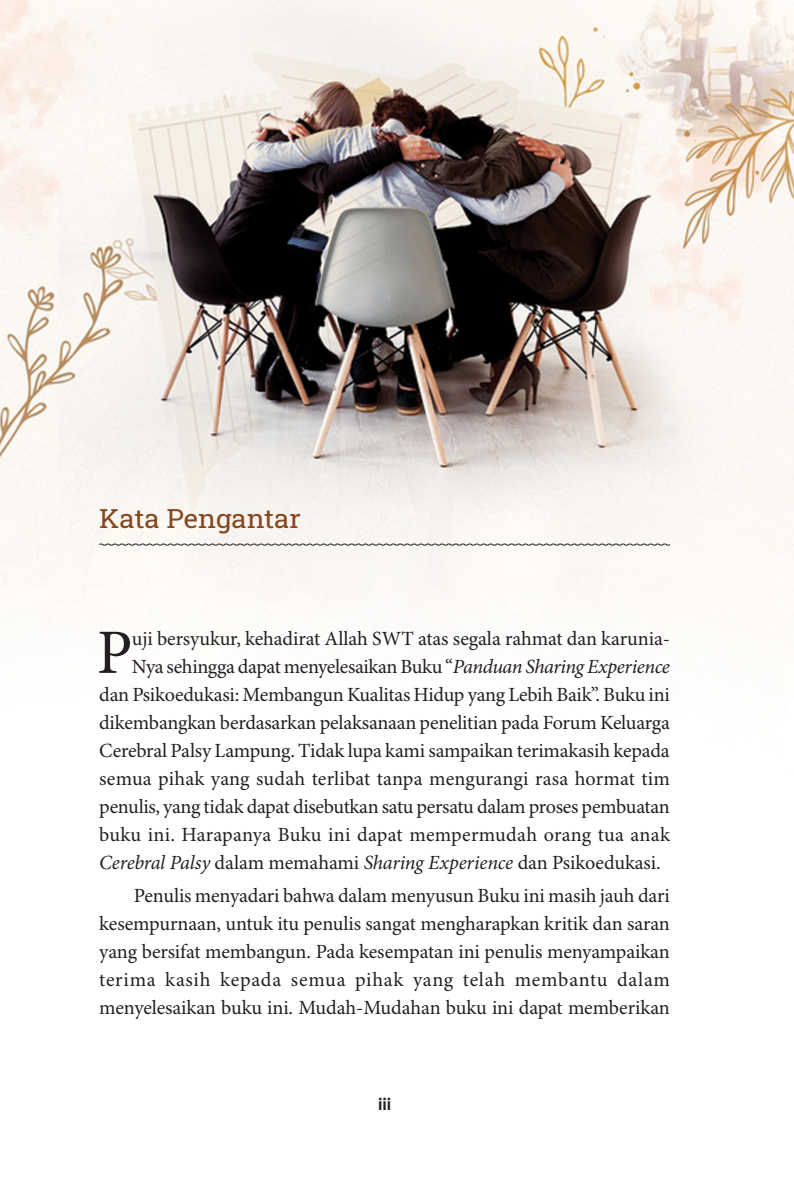
<style>
.page{position:relative;width:794px;height:1191px;background:#fff}
.page>*{position:absolute;margin:0;border:0;box-sizing:border-box;transform-origin:0 0}
.Isi_0{font:63.18px "Minion Pro";color:#231f20}
.Nama_Bab{font:26.25px "Roboto Slab";color:#85471d;scale:1.05 1}
.Isi_0-2{font:20.12px "Minion Pro";letter-spacing:-.01em;color:#231f20}
.Isi_1{font:20.12px/28px "Minion Pro";letter-spacing:-.005em;color:#231f20;text-align:justify}
.Isi_0-3{font:20.12px "Minion Pro";letter-spacing:.01em;color:#231f20}
.Isi_0-4{font:italic 20.12px "Minion Pro";letter-spacing:-.01em;color:#231f20}
.t1{font:600 15.75px "Poppins";color:#231f20}
.s1{font-style:italic}
.s2{font-style:normal}
</style>
<div class="page">
<img style="left:0;top:0;width:794px;height:633px">
<svg style="left:99px;top:543px;width:571px;height:3px"></svg>
<p class="Nama_Bab" style="left:99px;top:500px;width:194px">Kata Pengantar</p>
<p class="Isi_0" style="left:97px;top:615px;width:37px">P</p>
<p class="Isi_0-2" style="left:132px;top:626px;width:539px">uji bersyukur, kehadirat Allah SWT atas segala rahmat dan karunia-</p>
<p class="Isi_0-2" style="left:132px;top:654px;width:539px">Nya sehingga dapat menyelesaikan Buku “<span class="s1">Panduan Sharing Experience</span></p>
<p class="Isi_0-2" style="left:99px;top:682px;width:572px">dan Psikoedukasi: Membangun Kualitas Hidup yang Lebih Baik”. Buku ini</p>
<p class="Isi_0-2" style="left:99px;top:710px;width:572px">dikembangkan berdasarkan pelaksanaan penelitian pada Forum Keluarga</p>
<p class="Isi_0-2" style="left:99px;top:738px;width:572px">Cerebral Palsy Lampung. Tidak lupa kami sampaikan terimakasih kepada</p>
<p class="Isi_0-3" style="left:99px;top:766px;width:572px">semua pihak yang sudah terlibat tanpa mengurangi rasa hormat tim</p>
<p class="Isi_0-2" style="left:99px;top:794px;width:572px">penulis, yang tidak dapat disebutkan satu persatu dalam proses pembuatan</p>
<p class="Isi_0-3" style="left:99px;top:822px;width:572px">buku ini. Harapanya Buku ini dapat mempermudah orang tua anak</p>
<p class="Isi_0-4" style="left:99px;top:848px;width:563px">Cerebral Palsy <span class="s2">dalam memahami</span> Sharing Experience <span class="s2">dan Psikoedukasi.</span></p>
<p class="Isi_1" style="left:99px;top:882px;width:572px;text-indent:35px">Penulis menyadari bahwa dalam menyusun Buku ini masih jauh dari kesempurnaan, untuk itu penulis sangat mengharapkan kritik dan saran yang bersifat membangun. Pada kesempatan ini penulis menyampaikan terima kasih kepada semua pihak yang telah membantu dalam menyelesaikan buku ini. Mudah-Mudahan buku ini dapat memberikan</p>
<p class="t1" style="left:378px;top:1095px;width:15px">iii</p>
</div>
